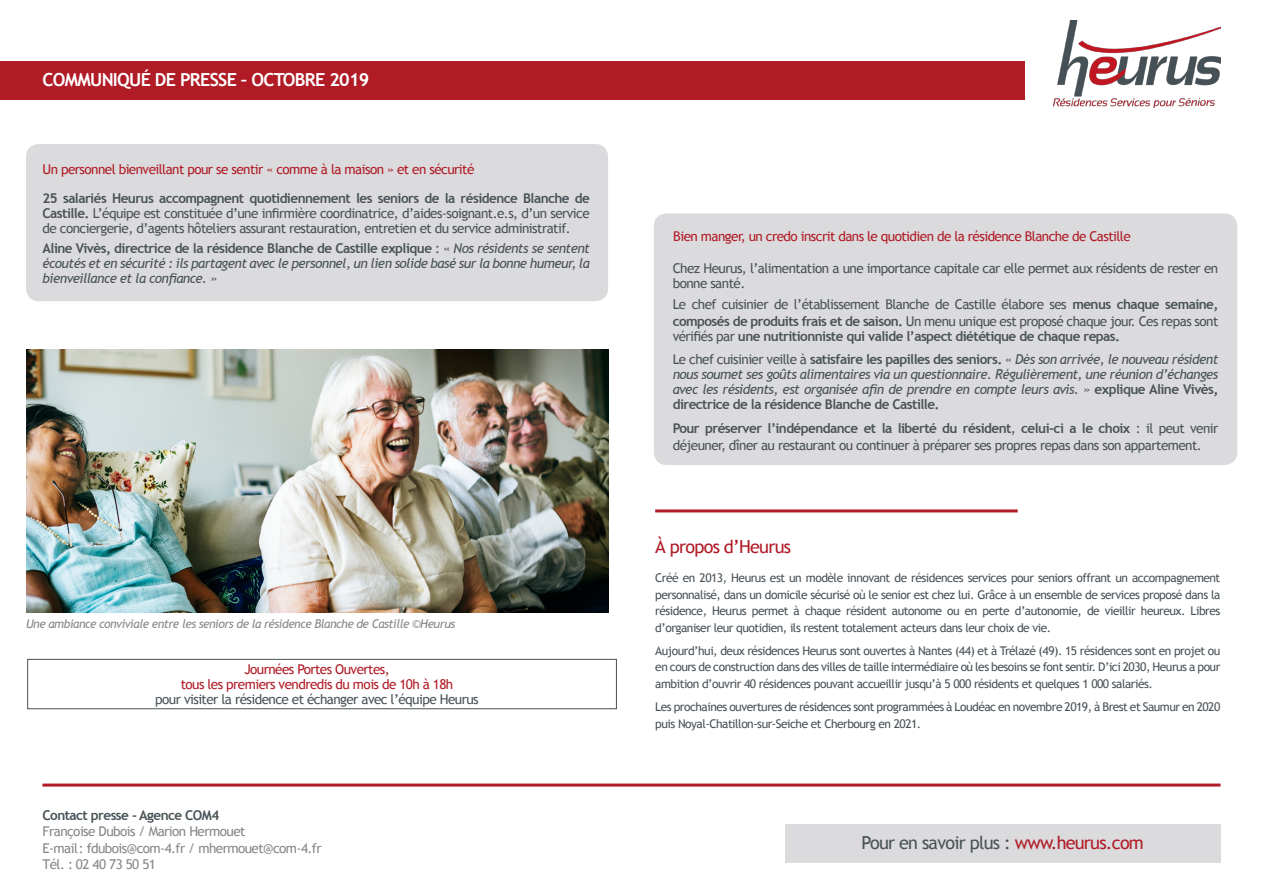
<style>
.page{position:relative;width:1263px;height:893px;background:#fff}
.page>*{position:absolute;margin:0;border:0;box-sizing:border-box;transform-origin:0 0}
.t1{font:18px "Trebuchet MS";letter-spacing:-.04em;color:#495257}
.t2{font:700 18px "Trebuchet MS";letter-spacing:-.04em;color:#fff}
.TITRE{font:18px "Trebuchet MS";letter-spacing:-.04em;color:#b01b26}
.TEXTE_Retrait{font:13.5px/15px "Trebuchet MS";letter-spacing:-.04em;color:#495257}
.TEXTE_Retrait-2{font:italic 13.5px/15px "Trebuchet MS";letter-spacing:-.04em;color:#495257;text-align:justify}
.TITRE-2{font:13.5px/15px "Trebuchet MS";letter-spacing:-.04em;color:#b01b26;text-align:center}
.TEXTE_Retrait-3{font:700 13.5px "Trebuchet MS";letter-spacing:-.04em;color:#495257}
.t3{font:13.5px "Trebuchet MS";letter-spacing:-.04em;color:#85878b}
.TEXTE_Retrait-4{font:12px/16.5px "Trebuchet MS";letter-spacing:-.04em;color:#495257;text-align:justify}
.TITRE-3{font:italic 12px "Trebuchet MS";letter-spacing:-.04em;color:#85878b}
.s1{font-weight:700}
.s2{font-weight:700;font-style:normal}
.s3{font-style:normal}
.s4{color:#495257}
.s5{font-weight:400}
.s6{color:#b01b26}
</style>
<div class="page">
<div style="left:0;top:61px;width:1025px;height:39px;background:#b01b26"></div>
<div style="left:785px;top:824px;width:435px;height:38px;background:#dbdbdd"></div>
<div style="left:26px;top:144px;width:582px;height:157px;background:#dbdbdd;border-radius:13px"></div>
<img style="left:1053px;top:20px;width:167px;height:88px">
<div style="left:42px;top:783px;width:1178px;height:3px;border:2px solid #b01b26"></div>
<div style="left:655px;top:509px;width:363px;height:3px;border:2px solid #b01b26"></div>
<div style="left:654px;top:213px;width:583px;height:252px;background:#dbdbdd;border-radius:13px"></div>
<img style="left:26px;top:349px;width:582px;height:263px">
<div style="left:27px;top:659px;width:590px;height:50px;border:1px solid #495257"></div>
<p class="t2" style="left:43px;top:68px;width:328px">COMMUNIQUÉ DE PRESSE – OCTOBRE 2019</p>
<p class="TITRE-2" style="left:43px;top:162px;width:433px">Un personnel bienveillant pour se sentir « comme à la maison » et en sécurité</p>
<p class="TEXTE_Retrait" style="left:43px;top:191px;width:549px;text-align:justify"><span class="s1">25 salariés Heurus accompagnent quotidiennement les seniors de la résidence Blanche de Castille.</span> L’équipe est constituée d’une infirmière coordinatrice, d’aides-soignant.e.s, d’un service de conciergerie, d’agents hôteliers assurant restauration, entretien et du service administratif.</p>
<p class="TEXTE_Retrait-2" style="left:43px;top:241px;width:549px"><span class="s2">Aline Vivès, directrice de la résidence Blanche de Castille explique</span> <span class="s3">: «</span> Nos résidents se sentent écoutés et en sécurité : ils partagent avec le personnel, un lien solide basé sur la bonne humeur, la bienveillance et la confiance. »</p>
<p class="TITRE-3" style="left:26px;top:617px;width:431px">Une ambiance conviviale entre les seniors de la résidence Blanche de Castille ©Heurus</p>
<p class="TITRE-2" style="left:155px;top:662px;width:325px">Journées Portes Ouvertes,<br>tous les premiers vendredis du mois de 10h à 18h<br><span class="s4">pour visiter la résidence et échanger avec l’équipe Heurus</span></p>
<p class="TEXTE_Retrait-3" style="left:43px;top:807px;width:178px">Contact presse - Agence COM4</p>
<p class="t3" style="left:43px;top:824px;width:204px">Françoise Dubois / Marion Hermouet</p>
<p class="t3" style="left:43px;top:840px;width:281px">E-mail: fdubois@com-4.fr / mhermouet@com-4.fr</p>
<p class="t3" style="left:43px;top:857px;width:115px">Tél. : 02 40 73 50 51</p>
<p class="TITRE-2" style="left:673px;top:229px;width:459px">Bien manger, un credo inscrit dans le quotidien de la résidence Blanche de Castille</p>
<p class="TEXTE_Retrait" style="left:673px;top:261px;width:547px">Chez Heurus, l’alimentation a une importance capitale car elle permet aux résidents de rester en bonne santé.</p>
<p class="TEXTE_Retrait" style="left:673px;top:296px;width:547px;line-height:16.5px">Le chef cuisinier de l’établissement Blanche de Castille élabore ses <span class="s1">menus chaque semaine, composés de produits frais et de saison.</span> Un menu unique est proposé chaque jour. Ces repas sont</p>
<p class="TEXTE_Retrait-3" style="left:673px;top:327px;width:449px"><span class="s5">vérifiés par</span> une nutritionniste qui valide l’aspect diététique de chaque repas.</p>
<p class="TEXTE_Retrait-2" style="left:673px;top:352px;width:547px"><span class="s3">Le chef cuisinier veille à</span> <span class="s2">satisfaire les papilles des seniors.</span> <span class="s3">«</span> Dès son arrivée, le nouveau résident nous soumet ses goûts alimentaires via un questionnaire. Régulièrement, une réunion d’échanges avec les résidents, est organisée afin de prendre en compte leurs avis. » <span class="s2">explique Aline Vivès, directrice de la résidence Blanche de Castille.</span></p>
<p class="TEXTE_Retrait" style="left:673px;top:420px;width:547px;line-height:16.5px"><span class="s1">Pour préserver l’indépendance et la liberté du résident</span>, <span class="s1">celui-ci a le choix</span> : il peut venir déjeuner, dîner au restaurant ou continuer à préparer ses propres repas dans son appartement.</p>
<p class="TITRE" style="left:655px;top:536px;width:137px">À propos d’Heurus</p>
<p class="TEXTE_Retrait-4" style="left:655px;top:570px;width:567px">Créé en 2013, Heurus est un modèle innovant de résidences services pour seniors offrant un accompagnement personnalisé, dans un domicile sécurisé où le senior est chez lui. Grâce à un ensemble de services proposé dans la résidence, Heurus permet à chaque résident autonome ou en perte d’autonomie, de vieillir heureux. Libres d’organiser leur quotidien, ils restent totalement acteurs dans leur choix de vie.</p>
<p class="TEXTE_Retrait-4" style="left:655px;top:642px;width:567px">Aujourd’hui, deux résidences Heurus sont ouvertes à Nantes (44) et à Trélazé (49). 15 résidences sont en projet ou en cours de construction dans des villes de taille intermédiaire où les besoins se font sentir. D’ici 2030, Heurus a pour ambition d’ouvrir 40 résidences pouvant accueillir jusqu’à 5 000 résidents et quelques 1 000 salariés.</p>
<p class="TEXTE_Retrait-4" style="left:655px;top:699px;width:567px">Les prochaines ouvertures de résidences sont programmées à Loudéac en novembre 2019, à Brest et Saumur en 2020 puis Noyal-Chatillon-sur-Seiche et Cherbourg en 2021.</p>
<p class="t1" style="left:862px;top:832px;width:284px">Pour en savoir plus : <span class="s6">www.heurus.com</span></p>
</div>
